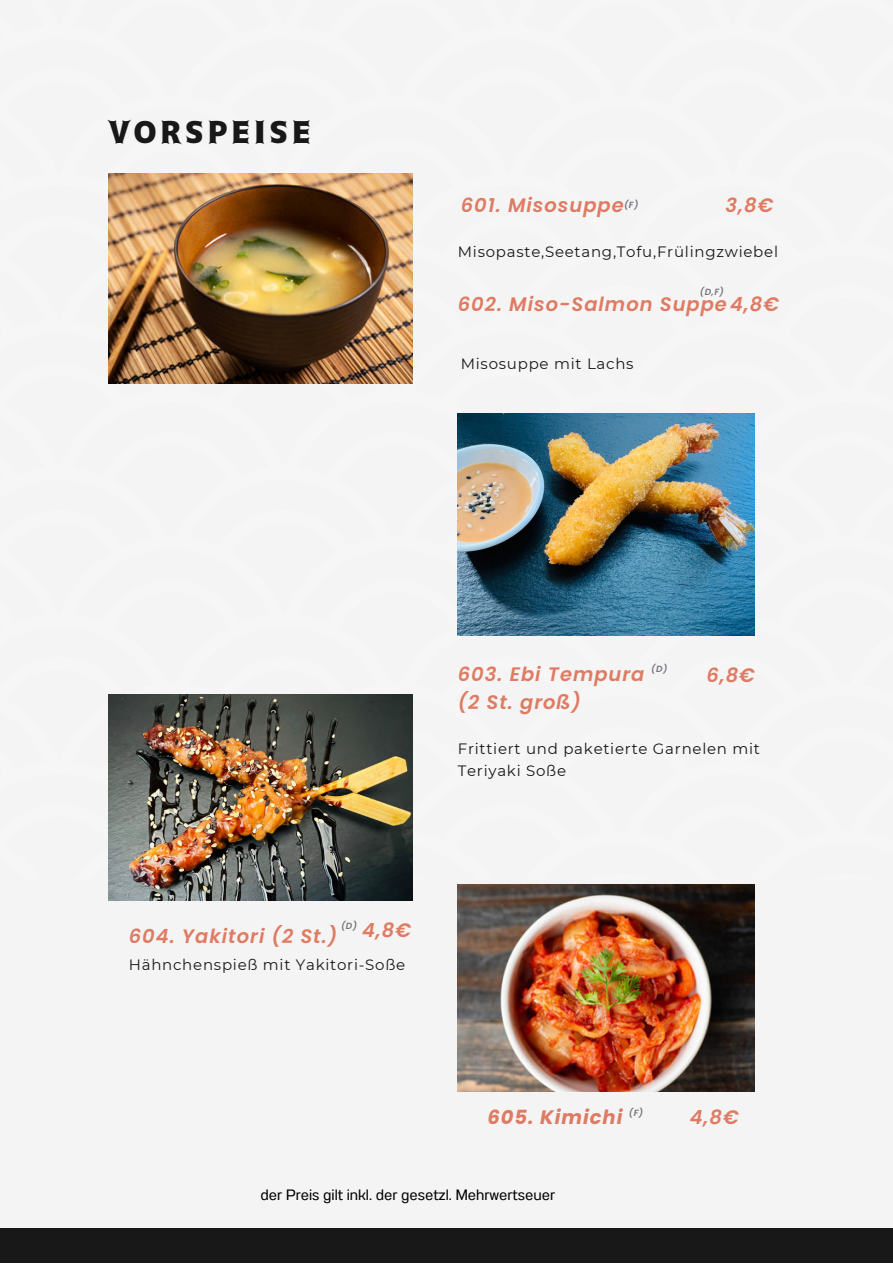
<style>
.page{position:relative;width:893px;height:1264px;background:#fff}
.page>*{position:absolute;margin:0;border:0;box-sizing:border-box;transform-origin:0 0}
.t1{font:900 30px "Togalite";letter-spacing:.135em;color:#181818}
.t2{font:italic 600 19.5px "Poppins";letter-spacing:.05em;color:#df7b62}
.t3{font:italic 700 19.5px "Poppins";letter-spacing:.05em;color:#df7b62}
.t4{font:15px "Montserrat";letter-spacing:.05em;color:#181818}
.t5{font:15px "Anantason";color:#000}
.t6{font:italic 600 9px "Poppins";color:#75747b}
</style>
<div class="page">
<div style="left:0;top:0;width:892px;height:1262px;background:#f4f4f4"></div>
<div style="left:0;top:1227px;width:892px;height:35px;background:#181818"></div>
<img style="left:457px;top:413px;width:297px;height:222px">
<img style="left:109px;top:694px;width:303px;height:206px">
<img style="left:109px;top:173px;width:303px;height:211px">
<img style="left:457px;top:884px;width:297px;height:207px">
<p class="t1" style="left:109px;top:117px;width:203px">VORSPEISE</p>
<p class="t2" style="left:461px;top:192px;width:164px">601. Misosuppe</p>
<p class="t4" style="left:458px;top:243px;width:322px">Misopaste,Seetang,Tofu,Frülingzwiebel</p>
<p class="t2" style="left:725px;top:192px;width:49px">3,8€</p>
<p class="t6" style="left:624px;top:199px;width:16px">(F)</p>
<p class="t6" style="left:699px;top:286px;width:26px">(D,F)</p>
<p class="t2" style="left:458px;top:290px;width:322px">602. Miso-Salmon Suppe4,8€</p>
<p class="t4" style="left:461px;top:355px;width:174px">Misosuppe mit Lachs</p>
<p class="t2" style="left:457px;top:660px;width:188px">603. Ebi Tempura</p>
<p class="t2" style="left:457px;top:688px;width:124px">(2 St. groß)</p>
<p class="t6" style="left:651px;top:663px;width:18px">(D)</p>
<p class="t2" style="left:706px;top:662px;width:50px">6,8€</p>
<p class="t4" style="left:457px;top:739px;width:304px">Frittiert und paketierte Garnelen mit</p>
<p class="t4" style="left:457px;top:761px;width:110px">Teriyaki Soße</p>
<p class="t6" style="left:341px;top:919px;width:18px">(D)</p>
<p class="t2" style="left:129px;top:922px;width:210px">604. Yakitori (2 St.)</p>
<p class="t2" style="left:362px;top:917px;width:50px">4,8€</p>
<p class="t4" style="left:129px;top:955px;width:278px">Hähnchenspieß mit Yakitori-Soße</p>
<p class="t6" style="left:629px;top:1106px;width:16px">(F)</p>
<p class="t3" style="left:487px;top:1103px;width:136px">605. Kimichi</p>
<p class="t2" style="left:689px;top:1103px;width:50px">4,8€</p>
<p class="t5" style="left:260px;top:1186px;width:296px">der Preis gilt inkl. der gesetzl. Mehrwertseuer</p>
</div>
